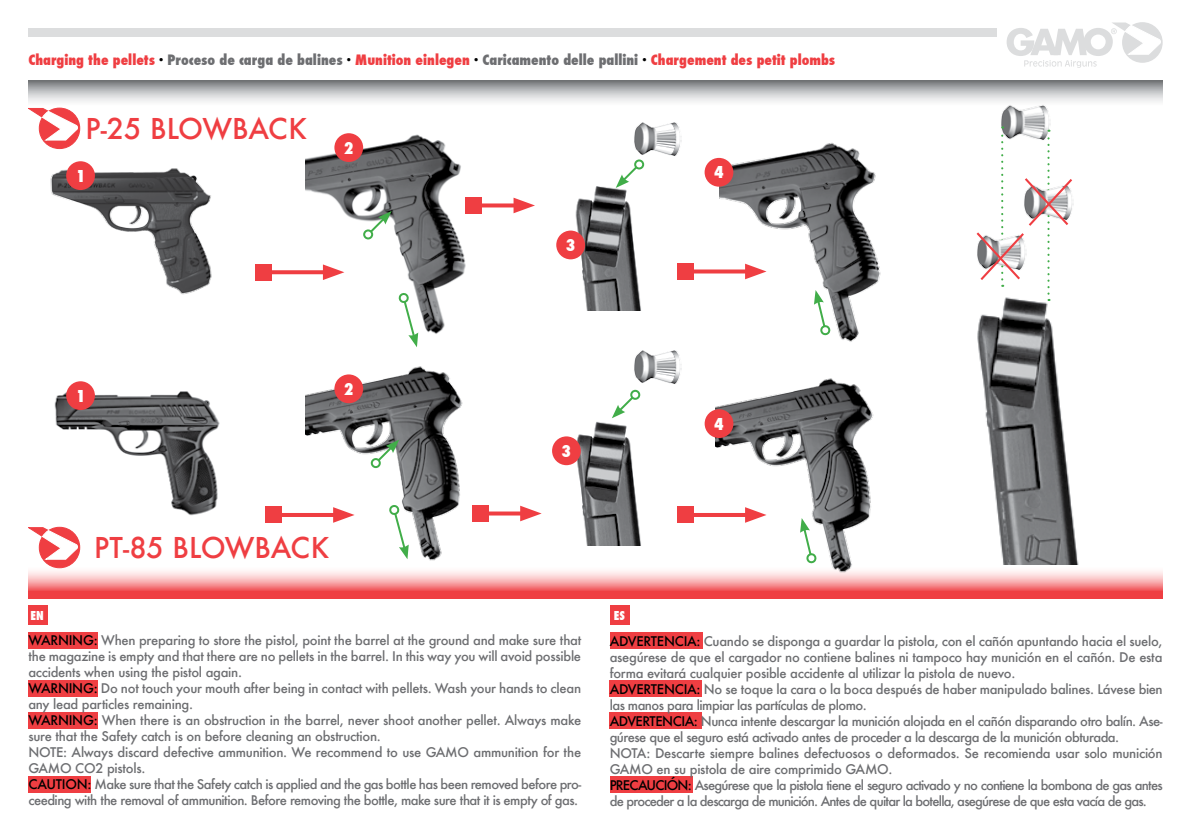
<style>
.page{position:relative;width:1191px;height:840px;background:#fff}
.page>*{position:absolute;margin:0;border:0;box-sizing:border-box;transform-origin:0 0}
.t1{font:500 28px "Futura";color:#ef3e42}
.t2{font:800 condensed 16px "Futura";color:#fff}
.t3{font:800 condensed 14px "Futura";color:#ef3e42}
.t4{font:500 13px/16px "Futura";letter-spacing:-.02em;color:#6d6e71}
.t5{font:800 condensed 12px "Futura";color:#fff}
.s1{color:#000}
.s2{color:#6d6e71}
</style>
<div class="page">
<svg style="left:28px;top:81px;width:1134px;height:53px"></svg>
<div style="left:609px;top:680px;width:93px;height:16px;background:#ef3e42"></div>
<div style="left:609px;top:712px;width:93px;height:16px;background:#ef3e42"></div>
<div style="left:28px;top:679px;width:70px;height:16px;background:#ef3e42"></div>
<div style="left:28px;top:711px;width:70px;height:16px;background:#ef3e42"></div>
<div style="left:29px;top:775px;width:62px;height:16px;background:#ef3e42"></div>
<div style="left:610px;top:776px;width:82px;height:16px;background:#ef3e42"></div>
<div style="left:29px;top:632px;width:69px;height:16px;background:#ef3e42"></div>
<div style="left:610px;top:632px;width:92px;height:16px;background:#ef3e42"></div>
<div style="left:28px;top:589px;width:1134px;height:9px;background:#ef3e42"></div>
<svg style="left:28px;top:538px;width:1134px;height:52px"></svg>
<img style="left:548px;top:421px;width:135px;height:124px">
<img style="left:715px;top:378px;width:220px;height:206px">
<img style="left:54px;top:381px;width:166px;height:135px">
<img style="left:305px;top:366px;width:220px;height:206px">
<img style="left:556px;top:169px;width:127px;height:141px">
<img style="left:719px;top:129px;width:220px;height:213px">
<img style="left:50px;top:161px;width:162px;height:134px">
<img style="left:305px;top:120px;width:220px;height:215px">
<div style="left:28px;top:28px;width:969px;height:9px;background:#dcddde"></div>
<svg style="left:1122px;top:22px;width:40px;height:41px"></svg>
<svg style="left:1006px;top:22px;width:154px;height:46px"></svg>
<div style="left:39px;top:108px;width:41px;height:40px;background:#ef3e42;border-radius:50%"></div>
<div style="left:39px;top:108px;width:41px;height:41px;border:1px solid #ef3e42;border-radius:50%"></div>
<svg style="left:28px;top:108px;width:50px;height:32px"></svg>
<div style="left:66px;top:161px;width:29px;height:29px;background:#ef3e42;border-radius:50%"></div>
<div style="left:66px;top:381px;width:29px;height:29px;background:#ef3e42;border-radius:50%"></div>
<div style="left:334px;top:133px;width:29px;height:29px;background:#ef3e42;border-radius:50%"></div>
<div style="left:334px;top:374px;width:29px;height:29px;background:#ef3e42;border-radius:50%"></div>
<div style="left:556px;top:230px;width:29px;height:29px;background:#ef3e42;border-radius:50%"></div>
<div style="left:704px;top:158px;width:29px;height:28px;background:#ef3e42;border-radius:50%"></div>
<div style="left:704px;top:409px;width:29px;height:29px;background:#ef3e42;border-radius:50%"></div>
<svg style="left:271px;top:270px;width:52px;height:4px"></svg>
<svg style="left:323px;top:264px;width:21px;height:16px"></svg>
<div style="left:255px;top:264px;width:16px;height:16px;background:#ef3e42"></div>
<svg style="left:282px;top:512px;width:51px;height:4px"></svg>
<svg style="left:333px;top:507px;width:21px;height:15px"></svg>
<div style="left:266px;top:506px;width:16px;height:16px;background:#ef3e42"></div>
<svg style="left:481px;top:203px;width:32px;height:4px"></svg>
<svg style="left:513px;top:197px;width:22px;height:16px"></svg>
<div style="left:465px;top:197px;width:16px;height:16px;background:#ef3e42"></div>
<svg style="left:488px;top:511px;width:32px;height:4px"></svg>
<svg style="left:520px;top:505px;width:21px;height:16px"></svg>
<div style="left:472px;top:505px;width:16px;height:16px;background:#ef3e42"></div>
<svg style="left:396px;top:290px;width:22px;height:57px"></svg>
<svg style="left:387px;top:502px;width:22px;height:57px"></svg>
<div style="left:363px;top:229px;width:10px;height:10px;border:2px solid #41ad49;border-radius:50%"></div>
<svg style="left:368px;top:211px;width:23px;height:23px"></svg>
<svg style="left:693px;top:269px;width:52px;height:4px"></svg>
<svg style="left:745px;top:263px;width:21px;height:16px"></svg>
<div style="left:677px;top:263px;width:16px;height:16px;background:#ef3e42"></div>
<div style="left:39px;top:527px;width:41px;height:40px;background:#ef3e42;border-radius:50%"></div>
<div style="left:39px;top:527px;width:41px;height:40px;border:1px solid #ef3e42;border-radius:50%"></div>
<svg style="left:28px;top:527px;width:50px;height:32px"></svg>
<div style="left:634px;top:159px;width:10px;height:10px;border:2px solid #41ad49;border-radius:50%"></div>
<svg style="left:615px;top:164px;width:24px;height:24px"></svg>
<div style="left:630px;top:389px;width:10px;height:10px;border:2px solid #41ad49;border-radius:50%"></div>
<svg style="left:612px;top:394px;width:23px;height:24px"></svg>
<div style="left:371px;top:458px;width:10px;height:10px;border:2px solid #41ad49;border-radius:50%"></div>
<svg style="left:376px;top:439px;width:23px;height:24px"></svg>
<div style="left:552px;top:436px;width:29px;height:29px;background:#ef3e42;border-radius:50%"></div>
<svg style="left:693px;top:512px;width:52px;height:4px"></svg>
<svg style="left:745px;top:507px;width:21px;height:15px"></svg>
<div style="left:677px;top:506px;width:16px;height:16px;background:#ef3e42"></div>
<img style="left:1000px;top:103px;width:50px;height:23px">
<img style="left:940px;top:293px;width:167px;height:270px">
<svg style="left:974px;top:126px;width:100px;height:167px"></svg>
<img style="left:634px;top:120px;width:47px;height:36px">
<img style="left:634px;top:350px;width:47px;height:34px">
<svg style="left:800px;top:517px;width:18px;height:48px"></svg>
<svg style="left:814px;top:290px;width:18px;height:47px"></svg>
<div style="left:28px;top:604px;width:20px;height:20px;background:#ef3e42"></div>
<div style="left:609px;top:604px;width:20px;height:20px;background:#ef3e42"></div>
<p class="t3" style="left:28px;top:50px;width:808px">Charging the pellets <span class="s1">·</span> <span class="s2">Proceso de carga de balines</span> <span class="s1">·</span> Munition einlegen <span class="s1">·</span> <span class="s2">Caricamento delle pallini</span> <span class="s1">·</span> Chargement des petit plombs</p>
<h1 class="t1" style="left:86px;top:109px;width:166px">P-25 Blowback</h1>
<p class="t2" style="left:76px;top:165px;width:11px">1</p>
<p class="t2" style="left:344px;top:137px;width:11px">2</p>
<p class="t2" style="left:76px;top:384px;width:11px">1</p>
<p class="t2" style="left:344px;top:378px;width:11px">2</p>
<h1 class="t1" style="left:94px;top:528px;width:180px">PT-85 Blowback</h1>
<p class="t2" style="left:566px;top:234px;width:11px">3</p>
<p class="t2" style="left:561px;top:440px;width:11px">3</p>
<p class="t5" style="left:30px;top:607px;width:15px">EN</p>
<p class="t5" style="left:614px;top:607px;width:13px">ES</p>
<p class="t2" style="left:714px;top:161px;width:11px">4</p>
<p class="t2" style="left:714px;top:412px;width:11px">4</p>
<p class="t4" style="left:28px;top:631px;width:554px"><span class="s1">WARNING:</span> When preparing to store the pistol, point the barrel at the ground and make sure that the magazine is empty and that there are no pellets in the barrel. In this way you will avoid possible accidents when using the pistol again.<br><span class="s1">WARNING:</span> Do not touch your mouth after being in contact with pellets. Wash your hands to clean any lead particles remaining.<br><span class="s1">WARNING:</span> When there is an obstruction in the barrel, never shoot another pellet. Always make sure that the Safety catch is on before cleaning an obstruction.<br>NOTE: Always discard defective ammunition. We recommend to use GAMO ammunition for the GAMO CO2 pistols.<br><span class="s1">CAUTION:</span> Make sure that the Safety catch is applied and the gas bottle has been removed before pro&shy;ceeding with the removal of ammunition. Before removing the bottle, make sure that it is empty of gas.</p>
<p class="t4" style="left:609px;top:632px;width:554px"><span class="s1">ADVERTENCIA:</span> Cuando se disponga a guardar la pistola, con el cañón apuntando hacia el suelo, asegúrese de que el cargador no contiene balines ni tampoco hay munición en el cañón. De esta forma evitará cualquier posible accidente al utilizar la pistola de nuevo.<br><span class="s1">ADVERTENCIA:</span> No se toque la cara o la boca después de haber manipulado balines. Lávese bien las manos para limpiar las partículas de plomo.<br><span class="s1">ADVERTENCIA:</span> Nunca intente descargar la munición alojada en el cañón disparando otro balín. Ase&shy;gúrese que el seguro está activado antes de proceder a la descarga de la munición obturada.<br>NOTA: Descarte siempre balines defectuosos o deformados. Se recomienda usar solo munición GAMO en su pistola de aire comprimido GAMO.<br><span class="s1">PRECAUCIÓN:</span> Asegúrese que la pistola tiene el seguro activado y no contiene la bombona de gas antes de proceder a la descarga de munición. Antes de quitar la botella, asegúrese de que esta vacía de gas.</p>
</div>
